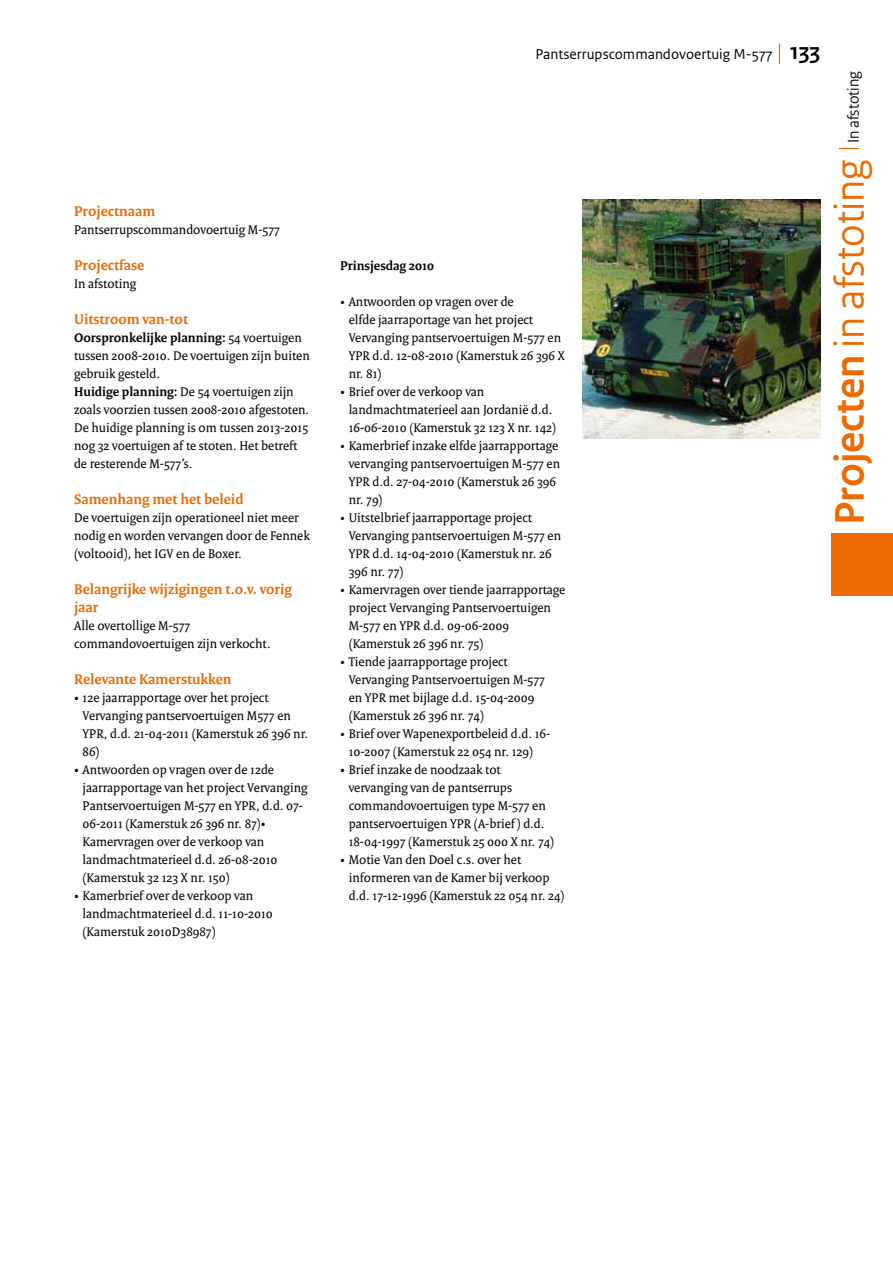
<style>
.page{position:relative;width:893px;height:1263px;background:#fff}
.page>*{position:absolute;margin:0;border:0;box-sizing:border-box;transform-origin:0 0}
.t1{font:43.5px "Rijksoverheid Sans Heading";color:#ed6a00}
.t2{font:16.5px "Rijksoverheid Sans Heading";color:#000}
.t3{font:700 15px/18px "Rijksoverheid Serif";color:#ed6a00}
.t4{font:15px "Rijksoverheid Sans Text";color:#000}
.t5{font:13.5px/18px "Rijksoverheid Serif";color:#000}
.t6{font:700 13.5px "Rijksoverheid Serif";color:#000}
.s1{font-weight:700}
.s2{font-family:"Rijksoverheid Sans Heading";font-weight:700;font-size:24px}
</style>
<div class="page">
<div style="left:831px;top:533px;width:62px;height:62px;background:#ed6a00"></div>
<svg style="left:839px;top:148px;width:20px;height:1px"></svg>
<svg style="left:779px;top:44px;width:1px;height:20px"></svg>
<img style="left:583px;top:200px;width:238px;height:238px">
<p class="t3" style="left:74px;top:202px;width:83px">Projectnaam</p>
<p class="t5" style="left:74px;top:221px;width:207px">Pantserrupscommandovoertuig M-577</p>
<p class="t3" style="left:74px;top:256px;width:72px">Projectfase</p>
<p class="t5" style="left:74px;top:275px;width:64px">In afstoting</p>
<p class="t3" style="left:74px;top:310px;width:115px">Uitstroom van-tot</p>
<p class="t5" style="left:74px;top:329px;width:237px"><span class="s1">Oorspronkelijke planning:</span> 54 voertuigen tussen 2008-2010. De voertuigen zijn buiten gebruik gesteld.<br><span class="s1">Huidige planning:</span> De 54 voertuigen zijn zoals voorzien tussen 2008-2010 afgestoten.<br>De huidige planning is om tussen 2013-2015 nog 32 voertuigen af te stoten. Het betreft de resterende M-577’s.</p>
<p class="t3" style="left:74px;top:490px;width:171px">Samenhang met het beleid</p>
<p class="t5" style="left:74px;top:509px;width:237px">De voertuigen zijn operationeel niet meer nodig en worden vervangen door de Fennek (voltooid), het IGV en de Boxer.</p>
<p class="t3" style="left:74px;top:580px;width:219px">Belangrijke wijzigingen t.o.v. vorig jaar</p>
<p class="t5" style="left:74px;top:617px;width:198px">Alle overtollige M-577 commandovoertuigen zijn verkocht.</p>
<p class="t3" style="left:74px;top:670px;width:159px">Relevante Kamerstukken</p>
<p class="t5" style="left:83px;top:689px;width:227px;text-indent:-9px">• 12e jaarrapportage over het project<br>Vervanging pantservoertuigen M577 en<br>YPR, d.d. 21-04-2011 (Kamerstuk 26 396 nr.<br>86)</p>
<p class="t5" style="left:83px;top:761px;width:226px;text-indent:-9px">• Antwoorden op vragen over de 12de jaarrapportage van het project Vervanging Pantservoertuigen M-577 en YPR, d.d. 07- 06-2011 (Kamerstuk 26 396 nr. 87)• Kamervragen over de verkoop van landmachtmaterieel d.d. 26-08-2010 (Kamerstuk 32 123 X nr. 150)</p>
<p class="t5" style="left:83px;top:887px;width:192px;text-indent:-9px">• Kamerbrief over de verkoop van landmachtmaterieel d.d. 11-10-2010 (Kamerstuk 2010D38987)</p>
<p class="t4" style="left:536px;top:46px;width:286px">Pantserrupscommandovoertuig M-577 <span class="s2">133</span></p>
<p class="t6" style="left:340px;top:257px;width:95px">Prinsjesdag 2010</p>
<p class="t5" style="left:349px;top:293px;width:218px;text-indent:-9px">• Antwoorden op vragen over de<br>elfde jaarraportage van het project<br>Vervanging pantservoertuigen M-577 en<br>YPR d.d. 12-08-2010 (Kamerstuk 26 396 X nr. 81)</p>
<p class="t5" style="left:349px;top:382px;width:209px;text-indent:-9px">• Brief over de verkoop van landmachtmaterieel aan Jordanië d.d.<br>16-06-2010 (Kamerstuk 32 123 X nr. 142)</p>
<p class="t5" style="left:349px;top:436px;width:213px;text-indent:-9px">• Kamerbrief inzake elfde jaarrapportage vervanging pantservoertuigen M-577 en<br>YPR d.d. 27-04-2010 (Kamerstuk 26 396 nr. 79)</p>
<p class="t5" style="left:349px;top:508px;width:214px;text-indent:-9px">• Uitstelbrief jaarrapportage project<br>Vervanging pantservoertuigen M-577 en<br>YPR d.d. 14-04-2010 (Kamerstuk nr. 26<br>396 nr. 77)</p>
<p class="t5" style="left:349px;top:580px;width:218px;text-indent:-9px">• Kamervragen over tiende jaarrapportage project Vervanging Pantservoertuigen M-577 en YPR d.d. 09-06-2009 (Kamerstuk 26 396 nr. 75)</p>
<p class="t5" style="left:349px;top:652px;width:198px;text-indent:-9px">• Tiende jaarrapportage project<br>Vervanging Pantservoertuigen M-577 en YPR met bijlage d.d. 15-04-2009 (Kamerstuk 26 396 nr. 74)</p>
<p class="t5" style="left:349px;top:724px;width:203px;text-indent:-9px">• Brief over Wapenexportbeleid d.d. 16-<br>10-2007 (Kamerstuk 22 054 nr. 129)</p>
<p class="t5" style="left:349px;top:760px;width:207px;text-indent:-9px">• Brief inzake de noodzaak tot vervanging van de pantserrups commandovoertuigen type M-577 en pantservoertuigen YPR (A-brief ) d.d.<br>18-04-1997 (Kamerstuk 25 000 X nr. 74)</p>
<p class="t5" style="left:349px;top:850px;width:217px;text-indent:-9px">• Motie Van den Doel c.s. over het informeren van de Kamer bij verkoop d.d. 17-12-1996 (Kamerstuk 22 054 nr. 24)</p>
<p class="t2" style="left:844px;top:143px;width:74px;rotate:-90deg">In afstoting</p>
<h1 class="t1" style="left:825px;top:525px;width:367px;rotate:-90deg"><span class="s1">Projecten</span> in afstoting</h1>
</div>
